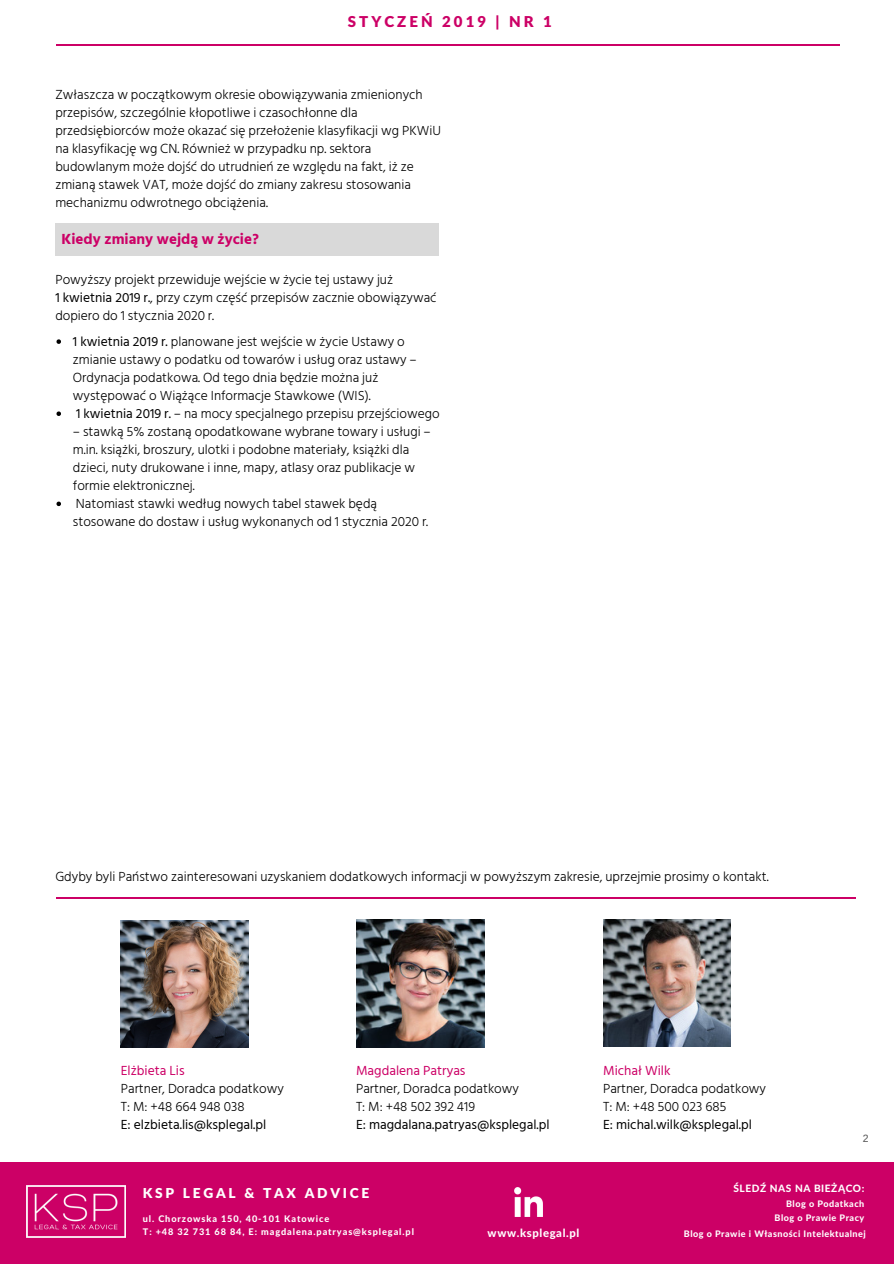
<style>
.page{position:relative;width:894px;height:1264px;background:#fff}
.page>*{position:absolute;margin:0;border:0;box-sizing:border-box;transform-origin:0 0}
.t1{font:700 15px "Hind Siliguri";color:#c06}
.t2{font:900 15px "Lato Latin";letter-spacing:.2em;color:#c06}
.t3{font:900 13.65px "Lato Latin";letter-spacing:.2em;color:#fff}
.t4{font:300 13.5px/18px "Hind Siliguri";color:#000}
.t5{font:13.5px "Hind Siliguri";color:#000}
.t6{font:13.5px "Hind Siliguri";color:#c06}
.t7{font:800 11.25px "Lato Latin";letter-spacing:.055em;color:#fff}
.t8{font:10.5px "Arimo";color:#545454}
.t9{font:800 10.2px "Lato Latin";letter-spacing:.055em;color:#fff}
.t10{font:800 9.15px/13px "Lato Latin";letter-spacing:.1em;color:#fff}
.t11{font:800 9px/14.4px "Lato Latin";letter-spacing:.055em;color:#fff;text-align:right}
.s1{font-weight:400}
</style>
<div class="page">
<hr style="left:56px;top:44px;width:783px;height:1px;background:#c06">
<hr style="left:56px;top:897px;width:799px;height:2px;background:#c06">
<img style="left:356px;top:919px;width:128px;height:128px">
<img style="left:121px;top:920px;width:127px;height:127px">
<img style="left:603px;top:919px;width:127px;height:127px">
<svg style="left:56px;top:339px;width:5px;height:5px"></svg>
<svg style="left:56px;top:411px;width:5px;height:5px"></svg>
<svg style="left:56px;top:501px;width:5px;height:5px"></svg>
<div style="left:55px;top:224px;width:383px;height:31px;background:#d9d9d9"></div>
<div style="left:0;top:1162px;width:893px;height:101px;background:#c06"></div>
<img style="left:26px;top:1185px;width:99px;height:52px">
<img style="left:514px;top:1187px;width:29px;height:28px">
<p class="t2" style="left:348px;top:13px;width:205px">STYCZEŃ 2019 | NR 1</p>
<p class="t4" style="left:55px;top:85px;width:387px">Zwłaszcza w początkowym okresie obowiązywania zmienionych przepisów, szczególnie kłopotliwe i czasochłonne dla przedsiębiorców może okazać się przełożenie klasyfikacji wg PKWiU na klasyfikację wg CN. Również w przypadku np. sektora budowlanym może dojść do utrudnień ze względu na fakt, iż ze zmianą stawek VAT, może dojść do zmiany zakresu stosowania mechanizmu odwrotnego obciążenia.</p>
<p class="t1" style="left:61px;top:230px;width:199px">Kiedy zmiany wejdą w życie?</p>
<p class="t4" style="left:55px;top:271px;width:382px">Powyższy projekt przewiduje wejście w życie tej ustawy już<br><span class="s1">1 kwietnia 2019 r.</span>, przy czym część przepisów zacznie obowiązywać dopiero do 1 stycznia 2020 r.</p>
<p class="t4" style="left:73px;top:332px;width:368px"><span class="s1">1 kwietnia 2019 r.</span> planowane jest wejście w życie Ustawy o zmianie ustawy o podatku od towarów i usług oraz ustawy – Ordynacja podatkowa. Od tego dnia będzie można już występować o Wiążące Informacje Stawkowe (WIS).<br><span class="s1">1 kwietnia 2019 r.</span> – na mocy specjalnego przepisu przejściowego</p>
<p class="t4" style="left:73px;top:422px;width:359px">– stawką 5% zostaną opodatkowane wybrane towary i usługi – m.in. książki, broszury, ulotki i podobne materiały, książki dla dzieci, nuty drukowane i inne, mapy, atlasy oraz publikacje w formie elektronicznej.<br>Natomiast stawki według nowych tabel stawek będą stosowane do dostaw i usług wykonanych od 1 stycznia 2020 r.</p>
<p class="t4" style="left:55px;top:867px;width:714px">Gdyby byli Państwo zainteresowani uzyskaniem dodatkowych informacji w powyższym zakresie, uprzejmie prosimy o kontakt.</p>
<p class="t6" style="left:121px;top:1061px;width:65px">Elżbieta Lis</p>
<p class="t4" style="left:121px;top:1078px;width:164px">Partner, Doradca podatkowy<br>T: M: +48 664 948 038</p>
<p class="t5" style="left:121px;top:1115px;width:147px">E: elzbieta.lis@ksplegal.pl</p>
<p class="t6" style="left:356px;top:1061px;width:111px">Magdalena Patryas</p>
<p class="t4" style="left:356px;top:1078px;width:164px">Partner, Doradca podatkowy<br>T: M: +48 502 392 419</p>
<p class="t5" style="left:356px;top:1115px;width:195px">E: magdalana.patryas@ksplegal.pl</p>
<p class="t3" style="left:143px;top:1184px;width:228px">KSP LEGAL &amp; TAX ADVICE</p>
<p class="t10" style="left:143px;top:1212px;width:272px">ul. Chorzowska 150, 40-101 Katowice<br>T: +48 32 731 68 84, E: magdalena.patryas@ksplegal.pl</p>
<p class="t7" style="left:487px;top:1225px;width:93px">www.ksplegal.pl</p>
<p class="t6" style="left:603px;top:1061px;width:69px">Michał Wilk</p>
<p class="t4" style="left:603px;top:1078px;width:164px">Partner, Doradca podatkowy<br>T: M: +48 500 023 685</p>
<p class="t5" style="left:603px;top:1115px;width:150px">E: michal.wilk@ksplegal.pl</p>
<p class="t8" style="left:862px;top:1132px;width:7px">2</p>
<p class="t9" style="left:733px;top:1181px;width:132px">ŚLEDŹ NAS NA BIEŻĄCO:</p>
<p class="t11" style="left:774px;top:1196px;width:91px">Blog o Podatkach<br>Blog o Prawie Pracy</p>
<p class="t11" style="left:683px;top:1226px;width:183px">Blog o Prawie i Własności Intelektualnej</p>
</div>
